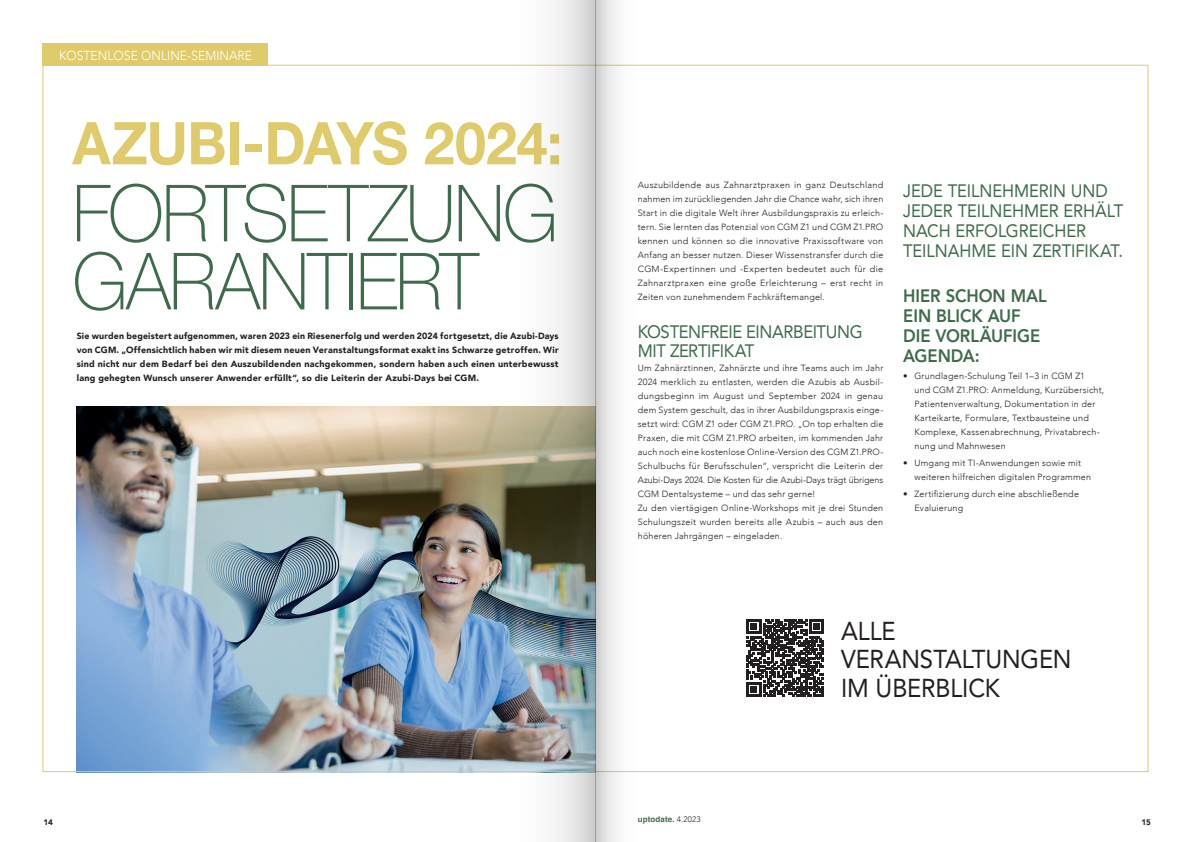
<style>
.page{position:relative;width:1191px;height:842px;background:#fff}
.page>*{position:absolute;margin:0;border:0;box-sizing:border-box;transform-origin:0 0}
.t1{font:100 79px/68px "Helvetica Neue";letter-spacing:-.025em;color:#3e6b4b;scale:.94 1}
.t2{font:700 59px "Helvetica Neue";letter-spacing:-.01em;color:#e0cb6c;scale:.95 1}
.t3{font:25.9px/28.7px "Avenir";letter-spacing:-.005em;color:#231f20;scale:.92 1}
.t4{font:18px/20px "Avenir";letter-spacing:-.015em;color:#3e6b4b;scale:.92 1}
.t5{font:800 18px/20px "Avenir";color:#3e6b4b;scale:.92 1}
.t6{font:300 13px "Avenir";color:#fff;scale:.94 1}
.t7{font:300 9px/14px "Avenir";letter-spacing:.025em;color:#231f20}
.t8{font:900 9px/14px "Avenir";letter-spacing:.025em;color:#231f20;text-align:justify}
.t9{font:700 8px "Helvetica";letter-spacing:.015em;color:#3e6b4b}
.t10{font:900 8px "Avenir";color:#231f20}
.s1{font-family:"Avenir";font-weight:300;color:#231f20}
</style>
<div class="page">
<div style="left:43px;top:43px;width:224px;height:23px;background:#e0cb6c"></div>
<img style="left:77px;top:406px;width:371px;height:364px">
<svg style="left:746px;top:619px;width:78px;height:78px"></svg>
<svg style="left:595px;top:0;width:74px;height:842px"></svg>
<img style="left:448px;top:0;width:147px;height:842px">
<h3 class="t6" style="left:59px;top:48px;width:207px">KOSTENLOSE ONLINE-SEMINARE</h3>
<h2 class="t2" style="left:72px;top:97px;width:517px">AZUBI-DAYS 2024:</h2>
<h1 class="t1" style="left:72px;top:176px;width:518px">FORTSETZUNG<br>GARANTIERT</h1>
<p class="t8" style="left:77px;top:329px;width:483px">Sie wurden begeistert aufgenommen, waren 2023 ein Riesenerfolg und werden 2024 fortgesetzt, die Azubi-Days von CGM. „Offensichtlich haben wir mit diesem neuen Veranstaltungsformat exakt ins Schwarze getroffen. Wir sind nicht nur dem Bedarf bei den Auszubildenden nachgekommen, sondern haben auch einen unterbewusst lang gehegten Wunsch unserer Anwender erfüllt“, so die Leiterin der Azubi-Days bei CGM.</p>
<p class="t10" style="left:43px;top:815px;width:11px">14</p>
<p class="t7" style="left:638px;top:177px;width:247px;text-align:justify">Auszubildende aus Zahnarztpraxen in ganz Deutschland nahmen im zurückliegenden Jahr die Chance wahr, sich ihren Start in die digitale Welt ihrer Ausbildungspraxis zu erleich&shy;tern. Sie lernten das Potenzial von CGM Z1 und CGM Z1.PRO kennen und können so die innovative Praxissoftware von Anfang an besser nutzen. Dieser Wissenstransfer durch die CGM-Expertinnen und -Experten bedeutet auch für die Zahnarztpraxen eine große Erleichterung – erst recht in Zeiten von zunehmendem Fachkräftemangel.</p>
<h3 class="t4" style="left:638px;top:321px;width:246px;line-height:19px">KOSTENFREIE EINARBEITUNG<br>MIT ZERTIFIKAT</h3>
<p class="t7" style="left:638px;top:360px;width:247px">Um Zahnärztinnen, Zahnärzte und ihre Teams auch im Jahr 2024 merklich zu entlasten, werden die Azubis ab Ausbil&shy;dungsbeginn im August und September 2024 in genau dem System geschult, das in ihrer Ausbildungspraxis einge&shy;setzt wird: CGM Z1 oder CGM Z1.PRO. „On top erhalten die Praxen, die mit CGM Z1.PRO arbeiten, im kommenden Jahr auch noch eine kostenlose Online-Version des CGM Z1.PRO-Schulbuchs für Berufsschulen“, verspricht die Leiterin der Azubi-Days 2024. Die Kosten für die Azubi-Days trägt übrigens CGM Dentalsysteme – und das sehr gerne!<br>Zu den viertägigen Online-Workshops mit je drei Stunden Schulungszeit wurden bereits alle Azubis – auch aus den höheren Jahrgängen – eingeladen.</p>
<h3 class="t4" style="left:903px;top:180px;width:241px">JEDE TEILNEHMERIN UND<br>JEDER TEILNEHMER ERHÄLT<br>NACH ERFOLGREICHER<br>TEILNAHME EIN ZERTIFIKAT.</h3>
<h3 class="t5" style="left:903px;top:286px;width:158px">HIER SCHON MAL<br>EIN BLICK AUF<br>DIE VORLÄUFIGE<br>AGENDA:</h3>
<p class="t7" style="left:914px;top:369px;width:191px;text-indent:-11px">• Grundlagen-Schulung Teil 1–3 in CGM Z1<br>und CGM Z1.PRO: Anmeldung, Kurzübersicht, Patientenverwaltung, Dokumentation in der Karteikarte, Formulare, Textbausteine und Komplexe, Kassenabrechnung, Privatabrech&shy;nung und Mahnwesen</p>
<p class="t7" style="left:914px;top:456px;width:178px;text-indent:-11px">• Umgang mit TI-Anwendungen sowie mit weiteren hilfreichen digitalen Programmen</p>
<p class="t7" style="left:914px;top:487px;width:166px;text-indent:-11px">• Zertifizierung durch eine abschließende<br>Evaluierung</p>
<h3 class="t3" style="left:841px;top:615px;width:252px">ALLE<br>VERANSTALTUNGEN<br>IM ÜBERBLICK</h3>
<p class="t9" style="left:638px;top:814px;width:64px">uptodate. <span class="s1">4.2023</span></p>
<p class="t10" style="left:1141px;top:815px;width:11px">15</p>
</div>
